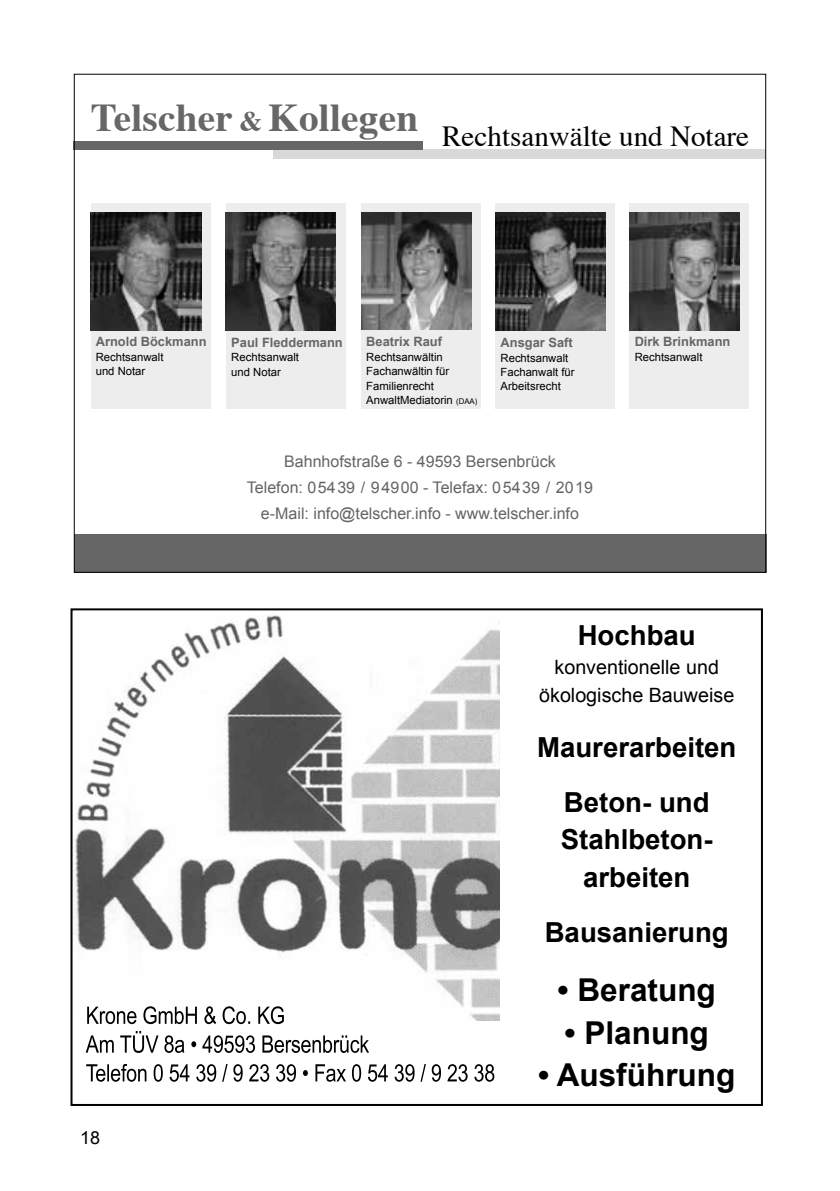
<style>
.page{position:relative;width:840px;height:1191px;background:#fff}
.page>*{position:absolute;margin:0;border:0;box-sizing:border-box;transform-origin:0 0}
.t1{font:700 31.6px "Arial";color:#000}
.t2{font:29px "Times";color:#000}
.t3{font:700 27.6px/54.8px "Arial";color:#000;text-align:center}
.t4{font:19.8px/28.2px "Arial";color:#000;text-align:center}
.t5{font:18px "Arial";color:#000}
.t6{font:16px/26px "Arial";color:#646464;text-align:center}
.t7{font:700 12.8px "Arial";color:#666}
.t8{font:11.2px/14.4px "Arial";color:#000}
.s1{font-size:7.8px}
</style>
<div class="page">
<img style="left:73px;top:615px;width:425px;height:405px">
<div style="left:70px;top:608px;width:692px;height:498px;border:2px solid #000"></div>
<svg style="left:86px;top:1064px;width:408px;height:17px"></svg>
<svg style="left:86px;top:1031px;width:283px;height:22px"></svg>
<svg style="left:87px;top:1006px;width:197px;height:18px"></svg>
<div style="left:273px;top:150px;width:492px;height:9px;background:#d9d9d9"></div>
<div style="left:74px;top:142px;width:349px;height:8px;background:#676767"></div>
<div style="left:495px;top:203px;width:119px;height:206px;background:#ededed"></div>
<img style="left:495px;top:212px;width:110px;height:118px">
<div style="left:629px;top:203px;width:119px;height:206px;background:#ededed"></div>
<img style="left:629px;top:212px;width:110px;height:118px">
<div style="left:91px;top:203px;width:119px;height:206px;background:#ededed"></div>
<img style="left:91px;top:212px;width:110px;height:118px">
<div style="left:226px;top:203px;width:119px;height:206px;background:#ededed"></div>
<img style="left:225px;top:212px;width:110px;height:118px">
<div style="left:361px;top:203px;width:119px;height:206px;background:#ededed"></div>
<img style="left:361px;top:212px;width:109px;height:118px">
<div style="left:74px;top:534px;width:691px;height:39px;background:#666"></div>
<h2 class="t2" style="left:91px;top:109px;width:659px"><sup>Telscher</sup> <sup>&amp;</sup> <sup>Kollegen</sup> Rechtsanwälte und Notare</h2>
<p class="t7" style="left:96px;top:333px;width:112px">Arnold Böckmann</p>
<p class="t8" style="left:96px;top:350px;width:69px">Rechtsanwalt und Notar</p>
<p class="t7" style="left:231px;top:334px;width:113px">Paul Fleddermann</p>
<p class="t8" style="left:231px;top:350px;width:69px">Rechtsanwalt und Notar</p>
<p class="t7" style="left:366px;top:333px;width:77px">Beatrix Rauf</p>
<p class="t8" style="left:366px;top:350px;width:113px">Rechtsanwältin<br>Fachanwältin für<br>Familienrecht<br>AnwaltMediatorin <span class="s1">(DAA)</span></p>
<p class="t7" style="left:500px;top:334px;width:74px">Ansgar Saft</p>
<p class="t8" style="left:500px;top:350px;width:76px">Rechtsanwalt<br>Fachanwalt für<br>Arbeitsrecht</p>
<h3 class="t6" style="left:247px;top:449px;width:347px">Bahnhofstraße 6 - 49593 Bersenbrück<br>Telefon: 05439 / 94900 - Telefax: 05439 / 2019 e-Mail: info@telscher.info - www.telscher.info</h3>
<p class="t7" style="left:634px;top:333px;width:97px">Dirk Brinkmann</p>
<p class="t8" style="left:634px;top:350px;width:69px">Rechtsanwalt</p>
<h3 class="t5" style="left:80px;top:1125px;width:22px">18</h3>
<h3 class="t3" style="left:577px;top:609px;width:119px">Hochbau</h3>
<h3 class="t4" style="left:539px;top:653px;width:196px">konventionelle und ökologische Bauweise</h3>
<h3 class="t3" style="left:536px;top:720px;width:201px">Maurerarbeiten<br>Beton- und</h3>
<h3 class="t3" style="left:560px;top:821px;width:151px;line-height:37.8px">Stahlbeton&shy;arbeiten</h3>
<h3 class="t3" style="left:544px;top:905px;width:185px">Bausanierung</h3>
<h1 class="t1" style="left:557px;top:969px;width:160px">• Beratung</h1>
<h1 class="t1" style="left:564px;top:1011px;width:146px">• Planung</h1>
<h1 class="t1" style="left:537px;top:1054px;width:199px">• Ausführung</h1>
</div>
